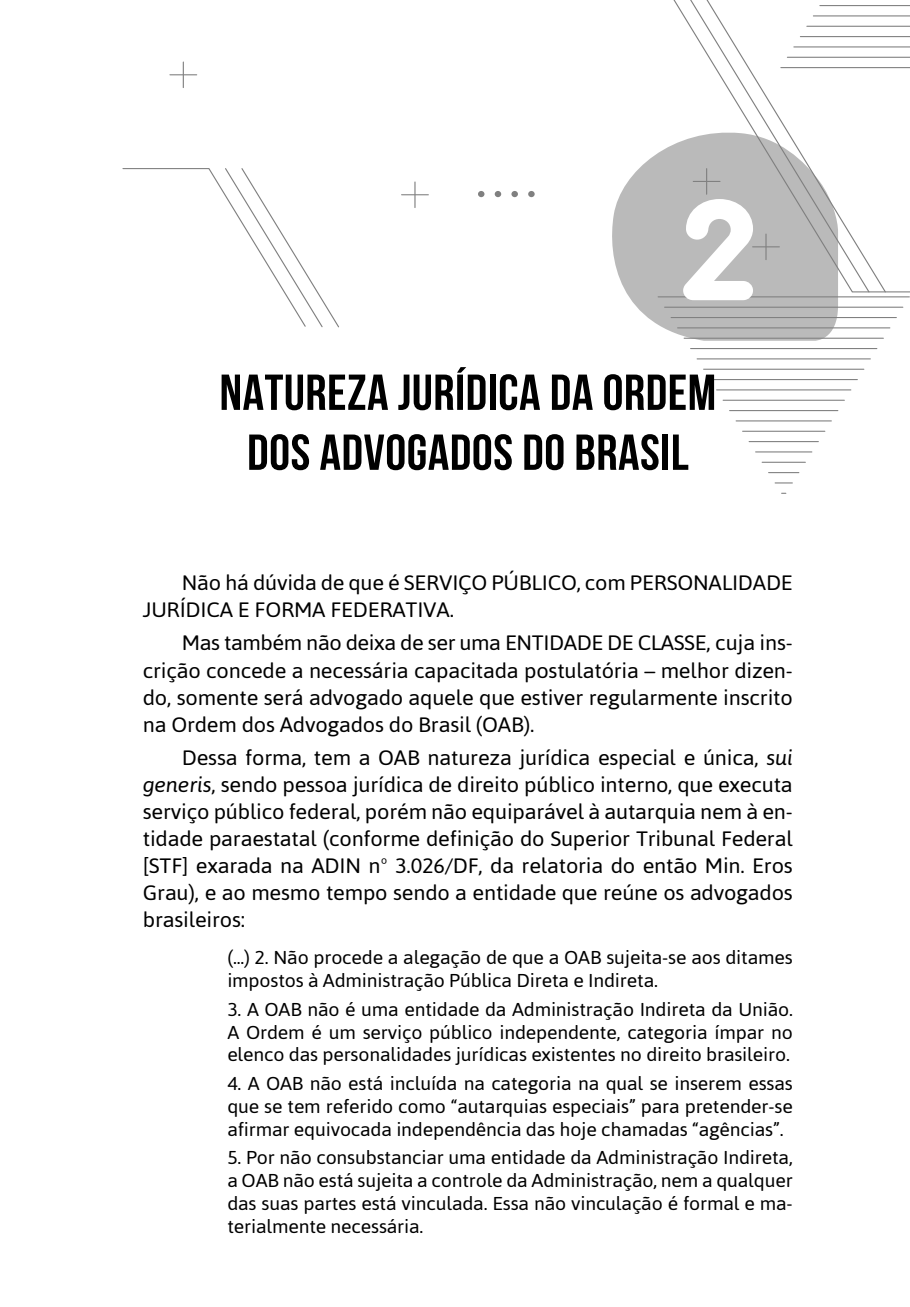
<style>
.page{position:relative;width:910px;height:1307px;background:#fff}
.page>*{position:absolute;margin:0;border:0;box-sizing:border-box;transform-origin:0 0}
.t1{font:700 142.4px "BC Alphapipe RB";color:#fff;scale:1.05 1}
.t2{font:700 50.4px/60px "Bebas Neue";letter-spacing:.01em;color:#000;text-align:center;scale:1.05 1}
.t3{font:20.8px/27px "Asap";letter-spacing:-.01em;color:#000;text-align:justify;scale:1.05 1}
.t4{font:18.6px/22.6px "Asap";letter-spacing:-.01em;color:#000;text-align:justify;scale:1.05 1}
.s1{font-style:italic}
</style>
<div class="page">
<svg style="left:626px;top:293px;width:212px;height:48px;background:#c2c2c2"></svg>
<hr style="left:658px;top:296px;width:251px;height:1px;background:#808080">
<hr style="left:664px;top:307px;width:238px;height:1px;background:#808080">
<hr style="left:671px;top:317px;width:225px;height:1px;background:#808080">
<hr style="left:677px;top:327px;width:212px;height:1px;background:#808080">
<hr style="left:684px;top:338px;width:199px;height:1px;background:#808080">
<hr style="left:690px;top:348px;width:186px;height:1px;background:#808080">
<hr style="left:697px;top:358px;width:173px;height:1px;background:#808080">
<hr style="left:703px;top:369px;width:160px;height:1px;background:#808080">
<hr style="left:710px;top:379px;width:147px;height:1px;background:#808080">
<hr style="left:716px;top:389px;width:134px;height:1px;background:#808080">
<hr style="left:723px;top:400px;width:121px;height:1px;background:#808080">
<hr style="left:729px;top:410px;width:108px;height:1px;background:#808080">
<hr style="left:736px;top:420px;width:95px;height:1px;background:#808080">
<hr style="left:742px;top:431px;width:82px;height:1px;background:#808080">
<hr style="left:749px;top:441px;width:69px;height:1px;background:#808080">
<hr style="left:755px;top:451px;width:56px;height:1px;background:#808080">
<hr style="left:762px;top:462px;width:43px;height:1px;background:#808080">
<hr style="left:768px;top:472px;width:30px;height:1px;background:#808080">
<svg style="left:775px;top:482px;width:17px;height:1px"></svg>
<svg style="left:170px;top:62px;width:27px;height:26px"></svg>
<svg style="left:401px;top:182px;width:27px;height:26px"></svg>
<svg style="left:478px;top:191px;width:6px;height:6px"></svg>
<div style="left:494px;top:191px;width:7px;height:6px;background:#808080;border-radius:50%"></div>
<div style="left:511px;top:191px;width:7px;height:6px;background:#808080;border-radius:50%"></div>
<svg style="left:528px;top:191px;width:6px;height:6px"></svg>
<svg style="left:612px;top:5px;width:298px;height:288px"></svg>
<svg style="left:637px;top:5px;width:16px;height:288px"></svg>
<svg style="left:653px;top:0;width:233px;height:293px"></svg>
<svg style="left:122px;top:168px;width:217px;height:160px"></svg>
<h1 class="t1" style="left:678px;top:198px;width:78px">2</h1>
<h2 class="t2" style="left:219px;top:362px;width:474px">NATUREZA JURÍDICA DA ORDEM<br>DOS ADVOGADOS DO BRASIL</h2>
<p class="t3" style="left:143px;top:571px;width:620px;text-indent:39px">Não há dúvida de que é SERVIÇO PÚBLICO, com PERSONALIDADE<br>JURÍDICA E FORMA FEDERATIVA.</p>
<p class="t3" style="left:143px;top:631px;width:620px;text-indent:39px">Mas também não deixa de ser uma ENTIDADE DE CLASSE, cuja ins&shy;crição concede a necessária capacitada postulatória – melhor dizen&shy;do, somente será advogado aquele que estiver regularmente inscrito na Ordem dos Advogados do Brasil (OAB).</p>
<p class="t3" style="left:143px;top:746px;width:620px;text-indent:39px">Dessa forma, tem a OAB natureza jurídica especial e única, <span class="s1">sui generis</span>, sendo pessoa jurídica de direito público interno, que executa serviço público federal, porém não equiparável à autarquia nem à en&shy;tidade paraestatal (conforme definição do Superior Tribunal Federal [STF] exarada na ADIN nº 3.026/DF, da relatoria do então Min. Eros Grau), e ao mesmo tempo sendo a entidade que reúne os advogados brasileiros:</p>
<p class="t4" style="left:227px;top:948px;width:540px">(...) 2. Não procede a alegação de que a OAB sujeita-se aos ditames impostos à Administração Pública Direta e Indireta.</p>
<p class="t4" style="left:227px;top:999px;width:540px">3. A OAB não é uma entidade da Administração Indireta da União.<br>A Ordem é um serviço público independente, categoria ímpar no elenco das personalidades jurídicas existentes no direito brasileiro.</p>
<p class="t4" style="left:227px;top:1074px;width:540px">4. A OAB não está incluída na categoria na qual se inserem essas que se tem referido como “autarquias especiais” para pretender-se afirmar equivocada independência das hoje chamadas “agências”.</p>
<p class="t4" style="left:227px;top:1148px;width:540px">5. Por não consubstanciar uma entidade da Administração Indireta, a OAB não está sujeita a controle da Administração, nem a qualquer das suas partes está vinculada. Essa não vinculação é formal e ma&shy;terialmente necessária.</p>
</div>
